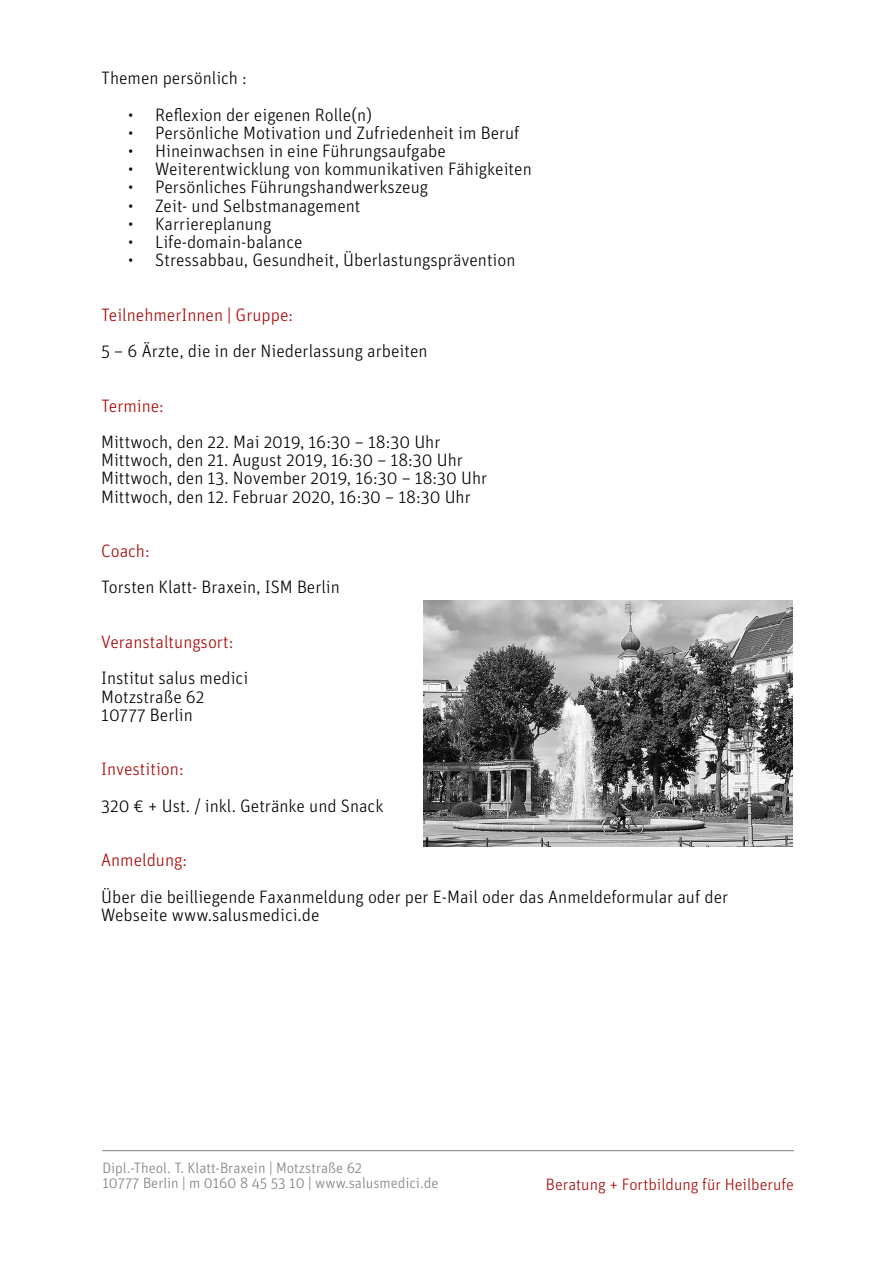
<style>
.page{position:relative;width:894px;height:1263px;background:#fff}
.page>*{position:absolute;margin:0;border:0;box-sizing:border-box;transform-origin:0 0}
.t1{font:300 18px/18.1px "Unit OT";color:#000}
.t2{font:300 18px "Unit OT";color:#a60805}
.t3{font:300 16.5px "Unit OT";color:#a60805}
.t4{font:300 15px/15.1px "Unit OT";color:#7f7f7f}
</style>
<div class="page">
<svg style="left:102px;top:1150px;width:691px;height:1px"></svg>
<img style="left:423px;top:601px;width:369px;height:246px">
<p class="t1" style="left:101px;top:70px;width:147px">Themen persönlich :</p>
<p class="t1" style="left:128px;top:106px;width:245px">• Reflexion der eigenen Rolle(n)</p>
<p class="t1" style="left:128px;top:125px;width:393px">• Persönliche Motivation und Zufriedenheit im Beruf</p>
<p class="t1" style="left:128px;top:143px;width:319px">• Hineinwachsen in eine Führungsaufgabe</p>
<p class="t1" style="left:128px;top:161px;width:405px">• Weiterentwicklung von kommunikativen Fähigkeiten</p>
<p class="t1" style="left:128px;top:179px;width:301px">• Persönliches Führungshandwerkszeug</p>
<p class="t1" style="left:128px;top:197px;width:234px">• Zeit- und Selbstmanagement</p>
<p class="t1" style="left:128px;top:215px;width:145px">• Karriereplanung</p>
<p class="t1" style="left:128px;top:234px;width:176px">• Life-domain-balance</p>
<p class="t1" style="left:128px;top:252px;width:389px">• Stressabbau, Gesundheit, Überlastungsprävention</p>
<p class="t2" style="left:101px;top:306px;width:193px">TeilnehmerInnen | Gruppe:</p>
<p class="t1" style="left:101px;top:343px;width:328px">5 – 6 Ärzte, die in der Niederlassung arbeiten</p>
<p class="t2" style="left:101px;top:397px;width:64px">Termine:</p>
<p class="t1" style="left:101px;top:434px;width:387px">Mittwoch, den 22. Mai 2019, 16:30 – 18:30 Uhr Mittwoch, den 21. August 2019, 16:30 – 18:30 Uhr Mittwoch, den 13. November 2019, 16:30 – 18:30 Uhr Mittwoch, den 12. Februar 2020, 16:30 – 18:30 Uhr</p>
<p class="t2" style="left:101px;top:543px;width:50px">Coach:</p>
<p class="t1" style="left:101px;top:579px;width:240px">Torsten Klatt- Braxein, ISM Berlin</p>
<p class="t2" style="left:101px;top:634px;width:134px">Veranstaltungsort:</p>
<p class="t1" style="left:101px;top:670px;width:148px">Institut salus medici<br>Motzstraße 62<br>10777 Berlin</p>
<p class="t2" style="left:101px;top:761px;width:84px">Investition:</p>
<p class="t1" style="left:101px;top:797px;width:284px">320 € + Ust. / inkl. Getränke und Snack</p>
<p class="t2" style="left:101px;top:852px;width:87px">Anmeldung:</p>
<p class="t1" style="left:101px;top:888px;width:628px">Über die beilliegende Faxanmeldung oder per E-Mail oder das Anmeldeformular auf der<br>Webseite www.salusmedici.de</p>
<p class="t4" style="left:102px;top:1161px;width:337px">Dipl.-Theol. T. Klatt-Braxein | Motzstraße 62<br>10777 Berlin | m 0160 8 45 53 10 | www.salusmedici.de</p>
<p class="t3" style="left:545px;top:1177px;width:249px">Beratung + Fortbildung für Heilberufe</p>
</div>
